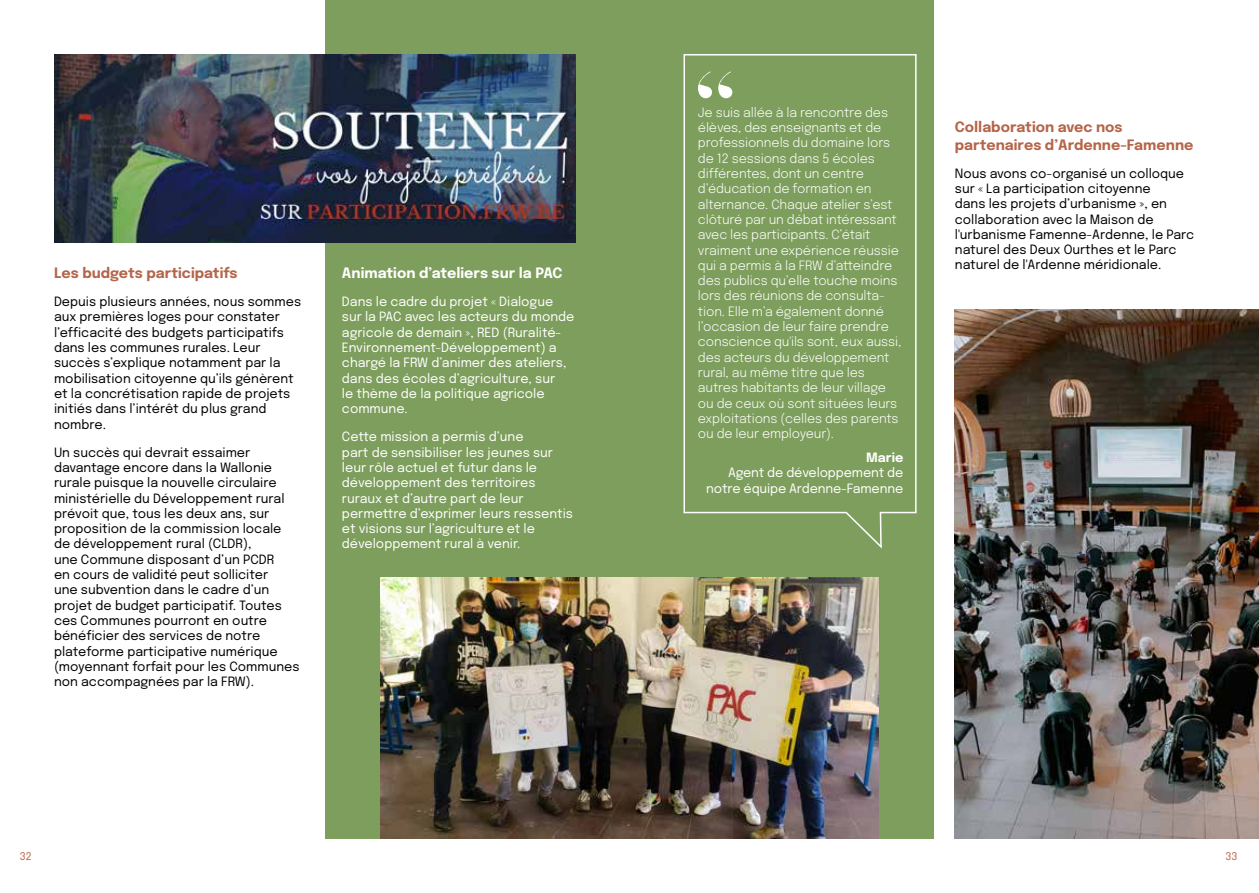
<style>
.page{position:relative;width:1259px;height:893px;background:#fff}
.page>*{position:absolute;margin:0;border:0;box-sizing:border-box;transform-origin:0 0}
.t1{font:700 14.25px/17.1px "Epilogue";color:#b4654a}
.t2{font:700 14.25px "Epilogue";color:#fff}
.t3{font:12.75px/15.3px "Epilogue";letter-spacing:-.01em;color:#fff}
.t4{font:12.75px/15.3px "Epilogue";color:#000}
.t5{font:700 12.75px "Epilogue";color:#fff}
.t6{font:10.5px "Epilogue";color:#b4654a}
</style>
<div class="page">
<div style="left:325px;top:0;width:608px;height:839px;background:#7d9e5c"></div>
<img style="left:54px;top:54px;width:522px;height:188px">
<img style="left:381px;top:578px;width:497px;height:261px">
<img style="left:955px;top:309px;width:304px;height:530px">
<svg style="left:683px;top:54px;width:234px;height:495px"></svg>
<p class="t1" style="left:54px;top:264px;width:185px">Les budgets participatifs</p>
<p class="t4" style="left:54px;top:293px;width:249px">Depuis plusieurs années, nous sommes aux premières loges pour constater l’efficacité des budgets participatifs dans les communes rurales. Leur succès s’explique notamment par la mobilisation citoyenne qu’ils génèrent et la concrétisation rapide de projets initiés dans l’intérêt du plus grand nombre.</p>
<p class="t4" style="left:54px;top:444px;width:247px">Un succès qui devrait essaimer davantage encore dans la Wallonie rurale puisque la nouvelle circulaire ministérielle du Développement rural prévoit que, tous les deux ans, sur proposition de la commission locale de développement rural (CLDR),<br>une Commune disposant d’un PCDR<br>en cours de validité peut solliciter<br>une subvention dans le cadre d’un projet de budget participatif. Toutes ces Communes pourront en outre bénéficier des services de notre plateforme participative numérique (moyennant forfait pour les Communes non accompagnées par la FRW).</p>
<p class="t2" style="left:342px;top:263px;width:222px">Animation d’ateliers sur la PAC</p>
<p class="t3" style="left:342px;top:293px;width:234px">Dans le cadre du projet « Dialogue sur la PAC avec les acteurs du monde agricole de demain », RED (Ruralité-<br>Environnement-Développement) a chargé la FRW d’animer des ateliers, dans des écoles d’agriculture, sur<br>le thème de la politique agricole commune.</p>
<p class="t3" style="left:342px;top:428px;width:232px">Cette mission a permis d’une<br>part de sensibiliser les jeunes sur leur rôle actuel et futur dans le développement des territoires ruraux et d’autre part de leur permettre d’exprimer leurs ressentis et visions sur l’agriculture et le développement rural à venir.</p>
<p class="t3" style="left:698px;top:104px;width:205px">Je suis allée à la rencontre des élèves, des enseignants et de professionnels du domaine lors de 12 sessions dans 5 écoles différentes, dont un centre d’éducation de formation en alternance. Chaque atelier s’est clôturé par un débat intéressant avec les participants. C’était vraiment une expérience réussie qui a permis à la FRW d’atteindre des publics qu’elle touche moins lors des réunions de consulta&shy;tion. Elle m’a également donné l’occasion de leur faire prendre conscience qu'ils sont, eux aussi, des acteurs du développement rural, au même titre que les autres habitants de leur village ou de ceux où sont situées leurs exploitations (celles des parents ou de leur employeur).</p>
<p class="t5" style="left:866px;top:448px;width:39px">Marie</p>
<p class="t3" style="left:706px;top:464px;width:199px;text-align:right">Agent de développement de notre équipe Ardenne-Famenne</p>
<p class="t1" style="left:955px;top:118px;width:240px">Collaboration avec nos partenaires d’Ardenne-Famenne</p>
<p class="t4" style="left:955px;top:165px;width:241px">Nous avons co-organisé un colloque sur « La participation citoyenne<br>dans les projets d’urbanisme », en collaboration avec la Maison de l'urbanisme Famenne-Ardenne, le Parc naturel des Deux Ourthes et le Parc naturel de l'Ardenne méridionale.</p>
<p class="t6" style="left:20px;top:849px;width:13px">32</p>
<p class="t6" style="left:1225px;top:849px;width:13px">33</p>
</div>
